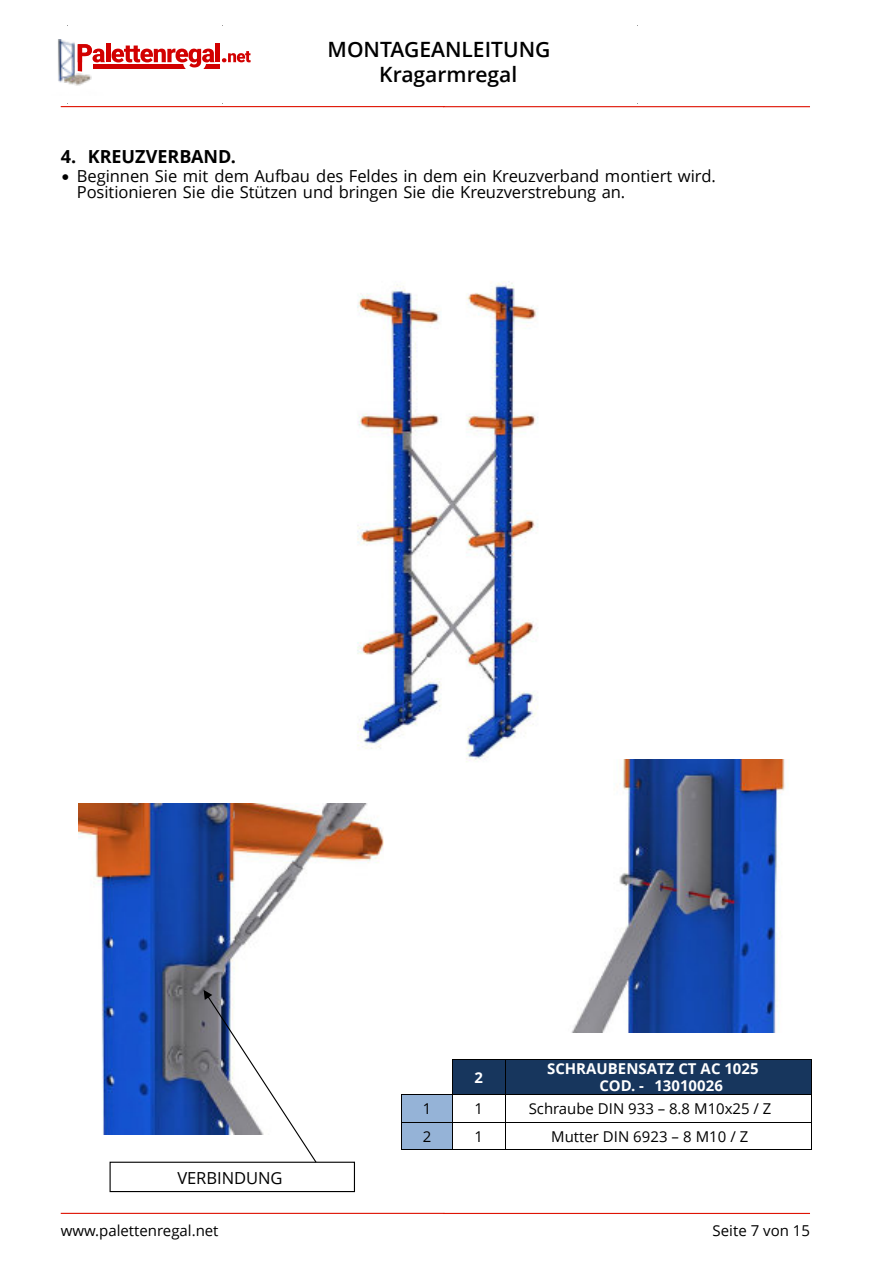
<style>
.page{position:relative;width:893px;height:1263px;background:#fff}
.page>*{position:absolute;margin:0;border:0;box-sizing:border-box;transform-origin:0 0}
.t1{font:600 21px/25.8px "Open Sans";color:#000}
.t2{font:700 18px "Open Sans";color:#000}
.t3{font:16.5px/16.5px "Open Sans";letter-spacing:-.005em;color:#000}
.t4{font:15px "Open Sans";color:#000}
.t5{font:700 15px/17.2px "Open Sans";color:#fff}
.s1{font-family:"Lucida Grande"}
</style>
<div class="page">
<hr style="left:93px;top:64px;width:127px;height:4px;background:#d20000">
<div style="left:183px;top:52px;width:23px;height:21px;background:#fff;border:10px solid #fff;border-radius:50%"></div>
<svg style="left:129px;top:46px;width:85px;height:21px"></svg>
<hr style="left:216px;top:43px;width:4px;height:19px;background:#d20000">
<svg style="left:222px;top:51px;width:29px;height:11px"></svg>
<img style="left:58px;top:40px;width:71px;height:46px">
<svg style="left:78px;top:44px;width:27px;height:28px"></svg>
<hr style="left:61px;top:1213px;width:749px;height:1px;background:#df1303">
<svg style="left:60px;top:103px;width:750px;height:5px"></svg>
<img style="left:571px;top:759px;width:214px;height:273px">
<img style="left:79px;top:804px;width:305px;height:330px">
<img style="left:357px;top:281px;width:181px;height:481px">
<div style="left:453px;top:1059px;width:52px;height:35px;background:#17365d"></div>
<div style="left:506px;top:1059px;width:305px;height:35px;background:#17365d"></div>
<hr style="left:453px;top:1059px;width:52px;height:1px;background:#000">
<hr style="left:506px;top:1059px;width:305px;height:1px;background:#000">
<hr style="left:452px;top:1059px;width:1px;height:35px;background:#000">
<hr style="left:505px;top:1059px;width:1px;height:35px;background:#000">
<hr style="left:811px;top:1059px;width:1px;height:35px;background:#000">
<div style="left:402px;top:1095px;width:50px;height:27px;background:#95b3d7"></div>
<hr style="left:403px;top:1094px;width:49px;height:1px;background:#000">
<hr style="left:453px;top:1094px;width:52px;height:1px;background:#000">
<hr style="left:506px;top:1094px;width:305px;height:1px;background:#000">
<div style="left:402px;top:1122px;width:50px;height:27px;background:#95b3d7"></div>
<hr style="left:402px;top:1122px;width:50px;height:1px;background:#000">
<hr style="left:453px;top:1122px;width:52px;height:1px;background:#000">
<hr style="left:506px;top:1122px;width:305px;height:1px;background:#000">
<svg style="left:401px;top:1094px;width:2px;height:56px"></svg>
<hr style="left:402px;top:1149px;width:50px;height:1px;background:#000">
<svg style="left:452px;top:1094px;width:1px;height:56px"></svg>
<hr style="left:453px;top:1149px;width:52px;height:1px;background:#000">
<svg style="left:505px;top:1094px;width:1px;height:56px"></svg>
<hr style="left:506px;top:1149px;width:305px;height:1px;background:#000">
<svg style="left:811px;top:1094px;width:1px;height:56px"></svg>
<div style="left:110px;top:1162px;width:245px;height:30px;background:#fff;border:1px solid #000"></div>
<svg style="left:204px;top:990px;width:113px;height:172px"></svg>
<p class="t1" style="left:379px;top:38px;width:173px;text-indent:-52px">MONTAGEANLEITUNG<br>Kragarmregal</p>
<p class="t2" style="left:61px;top:149px;width:177px">4. KREUZVERBAND.</p>
<p class="t3" style="left:77px;top:169px;width:641px;text-indent:-16px"><span class="s1">•</span> Beginnen Sie mit dem Aufbau des Feldes in dem ein Kreuzverband montiert wird.<br>Positionieren Sie die Stützen und bringen Sie die Kreuzverstrebung an.</p>
<p class="t5" style="left:475px;top:1070px;width:10px">2</p>
<p class="t5" style="left:600px;top:1061px;width:161px;text-indent:-52px">SCHRAUBENSATZ CT AC 1025<br>COD. - 13010026</p>
<p class="t3" style="left:177px;top:1172px;width:107px">VERBINDUNG</p>
<p class="t4" style="left:423px;top:1103px;width:10px">1</p>
<p class="t4" style="left:475px;top:1103px;width:10px">1</p>
<p class="t4" style="left:529px;top:1103px;width:244px">Schraube DIN 933 – 8.8 M10x25 / Z</p>
<p class="t4" style="left:423px;top:1130px;width:10px">2</p>
<p class="t4" style="left:475px;top:1130px;width:10px">1</p>
<p class="t4" style="left:551px;top:1130px;width:199px">Mutter DIN 6923 – 8 M10 / Z</p>
<p class="t4" style="left:61px;top:1224px;width:159px">www.palettenregal.net</p>
<p class="t4" style="left:713px;top:1224px;width:99px">Seite 7 von 15</p>
</div>
